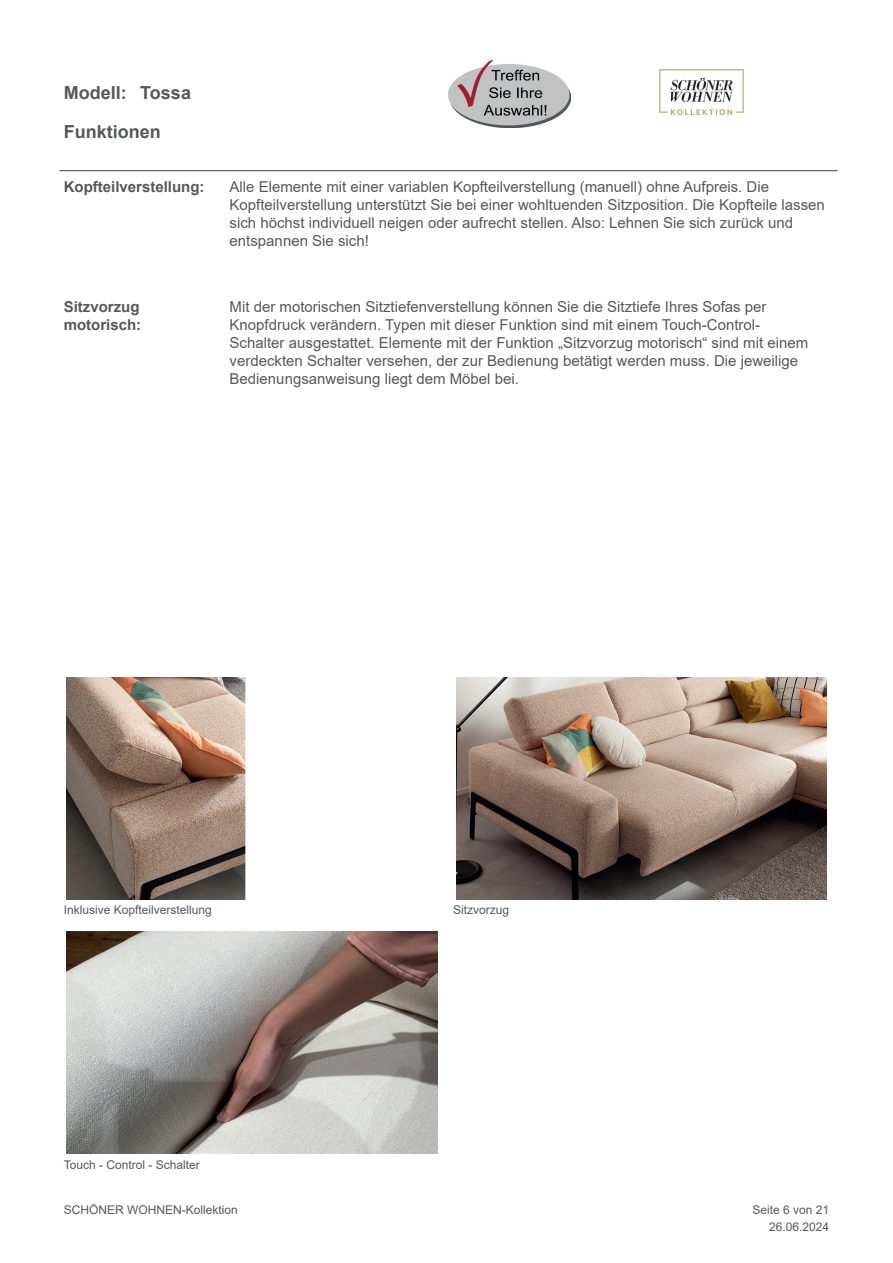
<style>
.page{position:relative;width:893px;height:1263px;background:#fff}
.page>*{position:absolute;margin:0;border:0;box-sizing:border-box;transform-origin:0 0}
.t1{font:700 18px "Arial";color:#57585a}
.t2{font:15px/18px "Arial";color:#57585a}
.t3{font:700 15px/18px "Arial";color:#57585a}
.t4{font:12px/17px "Arial";color:#57585a;text-align:right}
</style>
<div class="page">
<hr style="left:60px;top:170px;width:777px;height:1px;background:#57585a">
<img style="left:66px;top:677px;width:180px;height:222px">
<img style="left:456px;top:677px;width:371px;height:222px">
<img style="left:66px;top:931px;width:371px;height:222px">
<img style="left:659px;top:69px;width:85px;height:46px">
<img style="left:448px;top:60px;width:122px;height:68px">
<p class="t1" style="left:64px;top:80px;width:64px">Modell:</p>
<p class="t1" style="left:140px;top:80px;width:52px">Tossa</p>
<p class="t1" style="left:64px;top:119px;width:99px">Funktionen</p>
<p class="t3" style="left:64px;top:177px;width:142px">Kopfteilverstellung:</p>
<p class="t2" style="left:230px;top:177px;width:597px">Alle Elemente mit einer variablen Kopfteilverstellung (manuell) ohne Aufpreis. Die Kopfteilverstellung unterstützt Sie bei einer wohltuenden Sitzposition. Die Kopfteile lassen sich höchst individuell neigen oder aufrecht stellen. Also: Lehnen Sie sich zurück und entspannen Sie sich!</p>
<p class="t3" style="left:64px;top:298px;width:79px">Sitzvorzug motorisch:</p>
<p class="t2" style="left:230px;top:298px;width:580px">Mit der motorischen Sitztiefenverstellung können Sie die Sitztiefe Ihres Sofas per Knopfdruck verändern. Typen mit dieser Funktion sind mit einem Touch-Control-Schalter ausgestattet. Elemente mit der Funktion „Sitzvorzug motorisch“ sind mit einem verdeckten Schalter versehen, der zur Bedienung betätigt werden muss. Die jeweilige Bedienungsanweisung liegt dem Möbel bei.</p>
<p class="t4" style="left:64px;top:902px;width:150px">Inklusive Kopfteilverstellung</p>
<p class="t4" style="left:453px;top:902px;width:58px">Sitzvorzug</p>
<p class="t4" style="left:64px;top:1156px;width:138px">Touch - Control - Schalter</p>
<p class="t4" style="left:64px;top:1201px;width:176px">SCHÖNER WOHNEN-Kollektion</p>
<p class="t4" style="left:752px;top:1201px;width:78px">Seite 6 von 21<br>26.06.2024</p>
</div>
